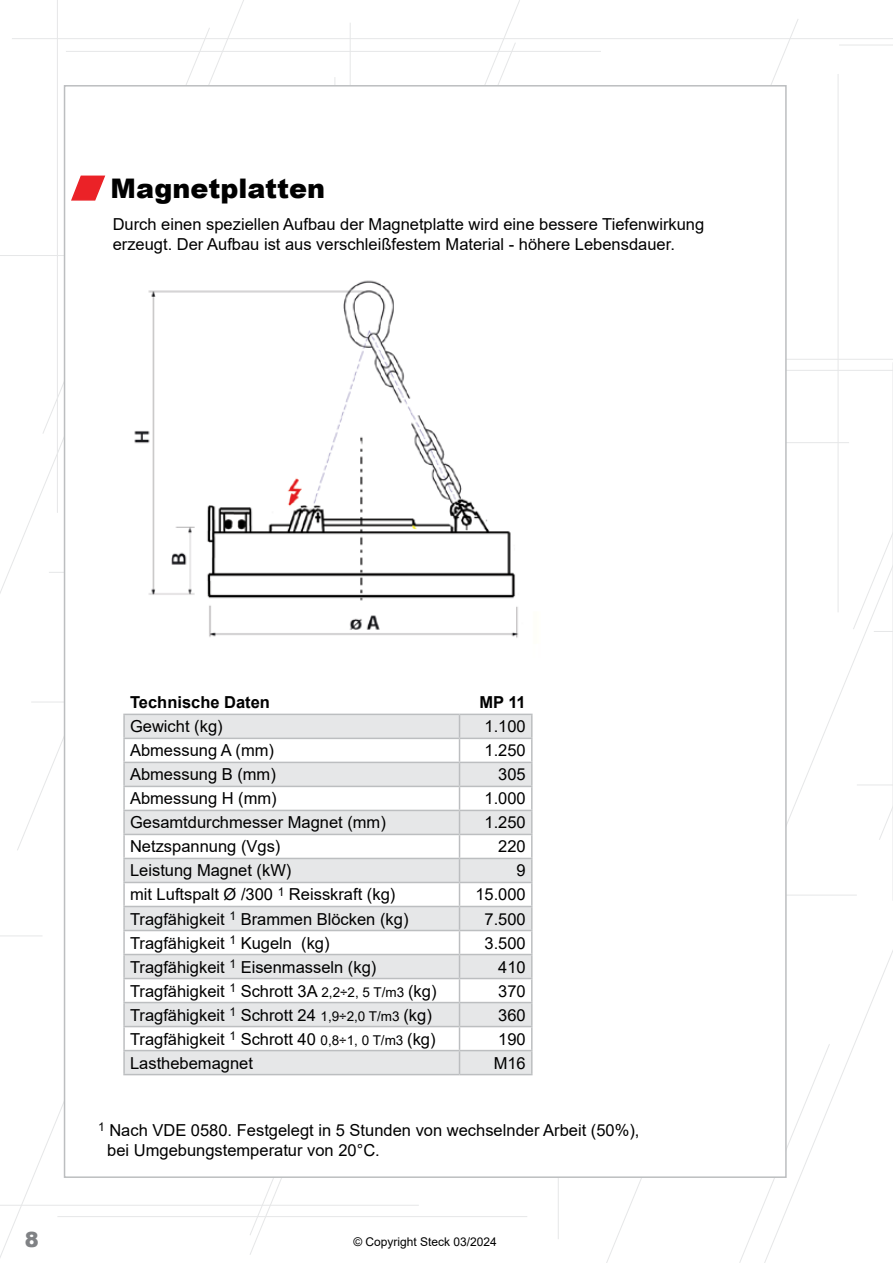
<style>
.page{position:relative;width:893px;height:1263px;background:#fff}
.page>*{position:absolute;margin:0;border:0;box-sizing:border-box;transform-origin:0 0}
.t1{font:900 27px "Arial";color:#000}
.t2{font:900 21px "Arial";color:#808285}
.t3{font:16.5px/19.8px "Arial";color:#000}
.t4{font:700 16.5px "Arial";color:#000}
.t5{font:12px "Arial";color:#000}
.s1{font-size:13.5px}
</style>
<div class="page">
<svg style="left:43px;top:28px;width:168px;height:407px"></svg>
<svg style="left:739px;top:1044px;width:91px;height:219px"></svg>
<svg style="left:250px;top:1178px;width:32px;height:77px"></svg>
<svg style="left:484px;top:0;width:36px;height:85px"></svg>
<svg style="left:17px;top:631px;width:47px;height:220px"></svg>
<hr style="left:12px;top:38px;width:881px;height:1px;background:#e6e7e8">
<hr style="left:66px;top:51px;width:535px;height:1px;background:#e6e7e8">
<hr style="left:510px;top:359px;width:383px;height:1px;background:#e6e7e8">
<hr style="left:531px;top:370px;width:362px;height:1px;background:#e6e7e8">
<hr style="left:696px;top:895px;width:161px;height:1px;background:#e6e7e8">
<svg style="left:852px;top:44px;width:41px;height:796px"></svg>
<hr style="left:57px;top:1216px;width:470px;height:1px;background:#e6e7e8">
<hr style="left:0;top:1205px;width:419px;height:1px;background:#e6e7e8">
<hr style="left:49px;top:572px;width:470px;height:1px;background:#e6e7e8">
<hr style="left:0;top:935px;width:43px;height:1px;background:#e6e7e8">
<hr style="left:838px;top:74px;width:1px;height:538px;background:#e6e7e8">
<hr style="left:57px;top:0;width:1px;height:513px;background:#e6e7e8">
<hr style="left:558px;top:701px;width:1px;height:538px;background:#e6e7e8">
<hr style="left:0;top:255px;width:87px;height:1px;background:#e6e7e8">
<hr style="left:839px;top:45px;width:54px;height:1px;background:#e6e7e8">
<hr style="left:892px;top:362px;width:1px;height:539px;background:#e6e7e8">
<hr style="left:334px;top:77px;width:1px;height:538px;background:#e6e7e8">
<hr style="left:350px;top:23px;width:1px;height:538px;background:#e6e7e8">
<hr style="left:31px;top:702px;width:494px;height:1px;background:#e6e7e8">
<hr style="left:78px;top:442px;width:771px;height:1px;background:#e6e7e8">
<div style="left:64px;top:85px;width:723px;height:1093px;background:#fff;border:2px solid #bcbec0"></div>
<img style="left:134px;top:280px;width:385px;height:358px">
<svg style="left:125px;top:715px;width:406px;height:359px;fill:#e6e7e8"></svg>
<hr style="left:123px;top:714px;width:336px;height:1px;background:#bcbec0">
<hr style="left:123px;top:715px;width:2px;height:23px;background:#bcbec0">
<hr style="left:459px;top:714px;width:74px;height:1px;background:#bcbec0">
<hr style="left:531px;top:715px;width:2px;height:23px;background:#bcbec0">
<hr style="left:123px;top:738px;width:336px;height:1px;background:#bcbec0">
<hr style="left:123px;top:739px;width:2px;height:23px;background:#bcbec0">
<hr style="left:459px;top:738px;width:74px;height:1px;background:#bcbec0">
<hr style="left:531px;top:739px;width:2px;height:23px;background:#bcbec0">
<hr style="left:123px;top:762px;width:336px;height:1px;background:#bcbec0">
<hr style="left:123px;top:763px;width:2px;height:23px;background:#bcbec0">
<hr style="left:459px;top:762px;width:74px;height:1px;background:#bcbec0">
<hr style="left:531px;top:763px;width:2px;height:23px;background:#bcbec0">
<hr style="left:123px;top:786px;width:336px;height:1px;background:#bcbec0">
<hr style="left:123px;top:787px;width:2px;height:23px;background:#bcbec0">
<hr style="left:459px;top:786px;width:74px;height:1px;background:#bcbec0">
<hr style="left:531px;top:787px;width:2px;height:23px;background:#bcbec0">
<hr style="left:123px;top:810px;width:336px;height:1px;background:#bcbec0">
<hr style="left:123px;top:811px;width:2px;height:23px;background:#bcbec0">
<hr style="left:459px;top:810px;width:74px;height:1px;background:#bcbec0">
<hr style="left:531px;top:811px;width:2px;height:23px;background:#bcbec0">
<hr style="left:123px;top:834px;width:336px;height:1px;background:#bcbec0">
<hr style="left:123px;top:835px;width:2px;height:23px;background:#bcbec0">
<hr style="left:459px;top:834px;width:74px;height:1px;background:#bcbec0">
<hr style="left:531px;top:835px;width:2px;height:23px;background:#bcbec0">
<hr style="left:123px;top:858px;width:336px;height:1px;background:#bcbec0">
<hr style="left:123px;top:859px;width:2px;height:23px;background:#bcbec0">
<hr style="left:459px;top:858px;width:74px;height:1px;background:#bcbec0">
<hr style="left:531px;top:859px;width:2px;height:23px;background:#bcbec0">
<hr style="left:123px;top:882px;width:336px;height:1px;background:#bcbec0">
<hr style="left:123px;top:883px;width:2px;height:23px;background:#bcbec0">
<hr style="left:459px;top:882px;width:74px;height:1px;background:#bcbec0">
<hr style="left:531px;top:883px;width:2px;height:23px;background:#bcbec0">
<hr style="left:123px;top:906px;width:336px;height:1px;background:#bcbec0">
<hr style="left:123px;top:907px;width:2px;height:23px;background:#bcbec0">
<hr style="left:459px;top:906px;width:74px;height:1px;background:#bcbec0">
<hr style="left:531px;top:907px;width:2px;height:23px;background:#bcbec0">
<hr style="left:123px;top:930px;width:336px;height:1px;background:#bcbec0">
<hr style="left:123px;top:931px;width:2px;height:23px;background:#bcbec0">
<hr style="left:459px;top:930px;width:74px;height:1px;background:#bcbec0">
<hr style="left:531px;top:931px;width:2px;height:23px;background:#bcbec0">
<hr style="left:123px;top:954px;width:336px;height:1px;background:#bcbec0">
<hr style="left:123px;top:955px;width:2px;height:23px;background:#bcbec0">
<hr style="left:459px;top:954px;width:74px;height:1px;background:#bcbec0">
<hr style="left:531px;top:955px;width:2px;height:23px;background:#bcbec0">
<hr style="left:123px;top:978px;width:336px;height:1px;background:#bcbec0">
<hr style="left:123px;top:979px;width:2px;height:23px;background:#bcbec0">
<hr style="left:459px;top:978px;width:74px;height:1px;background:#bcbec0">
<hr style="left:531px;top:979px;width:2px;height:23px;background:#bcbec0">
<hr style="left:123px;top:1002px;width:336px;height:1px;background:#bcbec0">
<hr style="left:123px;top:1003px;width:2px;height:23px;background:#bcbec0">
<hr style="left:459px;top:1002px;width:74px;height:1px;background:#bcbec0">
<hr style="left:531px;top:1003px;width:2px;height:23px;background:#bcbec0">
<hr style="left:123px;top:1026px;width:336px;height:1px;background:#bcbec0">
<hr style="left:123px;top:1027px;width:2px;height:23px;background:#bcbec0">
<hr style="left:459px;top:1026px;width:74px;height:1px;background:#bcbec0">
<hr style="left:531px;top:1027px;width:2px;height:23px;background:#bcbec0">
<hr style="left:123px;top:1050px;width:336px;height:1px;background:#bcbec0">
<hr style="left:123px;top:1051px;width:2px;height:23px;background:#bcbec0">
<hr style="left:459px;top:1050px;width:74px;height:1px;background:#bcbec0">
<svg style="left:459px;top:715px;width:1px;height:359px"></svg>
<hr style="left:531px;top:1051px;width:2px;height:23px;background:#bcbec0">
<hr style="left:123px;top:1074px;width:336px;height:1px;background:#bcbec0">
<hr style="left:459px;top:1074px;width:74px;height:1px;background:#bcbec0">
<svg style="left:71px;top:175px;width:35px;height:26px"></svg>
<h1 class="t1" style="left:111px;top:169px;width:216px">Magnetplatten</h1>
<p class="t3" style="left:113px;top:214px;width:593px">Durch einen speziellen Aufbau der Magnetplatte wird eine bessere Tiefenwirkung erzeugt. Der Aufbau ist aus verschleißfestem Material - höhere Lebensdauer.</p>
<p class="t4" style="left:130px;top:691px;width:141px">Technische Daten</p>
<p class="t4" style="left:479px;top:691px;width:48px">MP 11</p>
<p class="t3" style="left:130px;top:716px;width:94px">Gewicht (kg)</p>
<p class="t3" style="left:484px;top:716px;width:43px">1.100</p>
<p class="t3" style="left:130px;top:740px;width:145px">Abmessung A (mm)</p>
<p class="t3" style="left:484px;top:740px;width:43px">1.250</p>
<p class="t3" style="left:130px;top:765px;width:147px">Abmessung B (mm)</p>
<p class="t3" style="left:498px;top:765px;width:29px">305</p>
<p class="t3" style="left:130px;top:789px;width:148px">Abmessung H (mm)</p>
<p class="t3" style="left:484px;top:789px;width:43px">1.000</p>
<p class="t3" style="left:130px;top:813px;width:257px">Gesamtdurchmesser Magnet (mm)</p>
<p class="t3" style="left:484px;top:813px;width:43px">1.250</p>
<p class="t3" style="left:130px;top:837px;width:152px">Netzspannung (Vgs)</p>
<p class="t3" style="left:498px;top:837px;width:29px">220</p>
<p class="t3" style="left:130px;top:861px;width:163px">Leistung Magnet (kW)</p>
<p class="t3" style="left:517px;top:861px;width:11px">9</p>
<p class="t3" style="left:130px;top:885px;width:267px">mit Luftspalt Ø /300 <sup>1</sup> Reisskraft (kg)</p>
<p class="t3" style="left:475px;top:885px;width:52px">15.000</p>
<p class="t3" style="left:130px;top:909px;width:280px">Tragfähigkeit <sup>1</sup> Brammen Blöcken (kg)</p>
<p class="t3" style="left:484px;top:909px;width:43px">7.500</p>
<p class="t3" style="left:130px;top:933px;width:201px">Tragfähigkeit <sup>1</sup> Kugeln (kg)</p>
<p class="t3" style="left:484px;top:933px;width:43px">3.500</p>
<p class="t3" style="left:130px;top:957px;width:248px">Tragfähigkeit <sup>1</sup> Eisenmasseln (kg)</p>
<p class="t3" style="left:498px;top:957px;width:29px">410</p>
<p class="t3" style="left:130px;top:981px;width:308px">Tragfähigkeit <sup>1</sup> Schrott 3A <span class="s1">2,2÷2, 5 T/m3</span> (kg)</p>
<p class="t3" style="left:498px;top:981px;width:29px">370</p>
<p class="t3" style="left:130px;top:1005px;width:303px">Tragfähigkeit <sup>1</sup> Schrott 24 <span class="s1">1,9÷2,0 T/m3</span> (kg)</p>
<p class="t3" style="left:498px;top:1005px;width:29px">360</p>
<p class="t3" style="left:130px;top:1029px;width:307px">Tragfähigkeit <sup>1</sup> Schrott 40 <span class="s1">0,8÷1, 0 T/m3</span> (kg)</p>
<p class="t3" style="left:498px;top:1029px;width:29px">190</p>
<p class="t3" style="left:130px;top:1053px;width:124px">Lasthebemagnet</p>
<p class="t3" style="left:494px;top:1053px;width:34px">M16</p>
<p class="t3" style="left:107px;top:1120px;width:534px;text-indent:-9px"><sup>1</sup> Nach VDE 0580. Festgelegt in 5 Stunden von wechselnder Arbeit (50%), bei Umgebungstemperatur von 20°C.</p>
<p class="t2" style="left:25px;top:1224px;width:16px">8</p>
<p class="t5" style="left:353px;top:1233px;width:145px">© Copyright Steck 03/2024</p>
</div>
